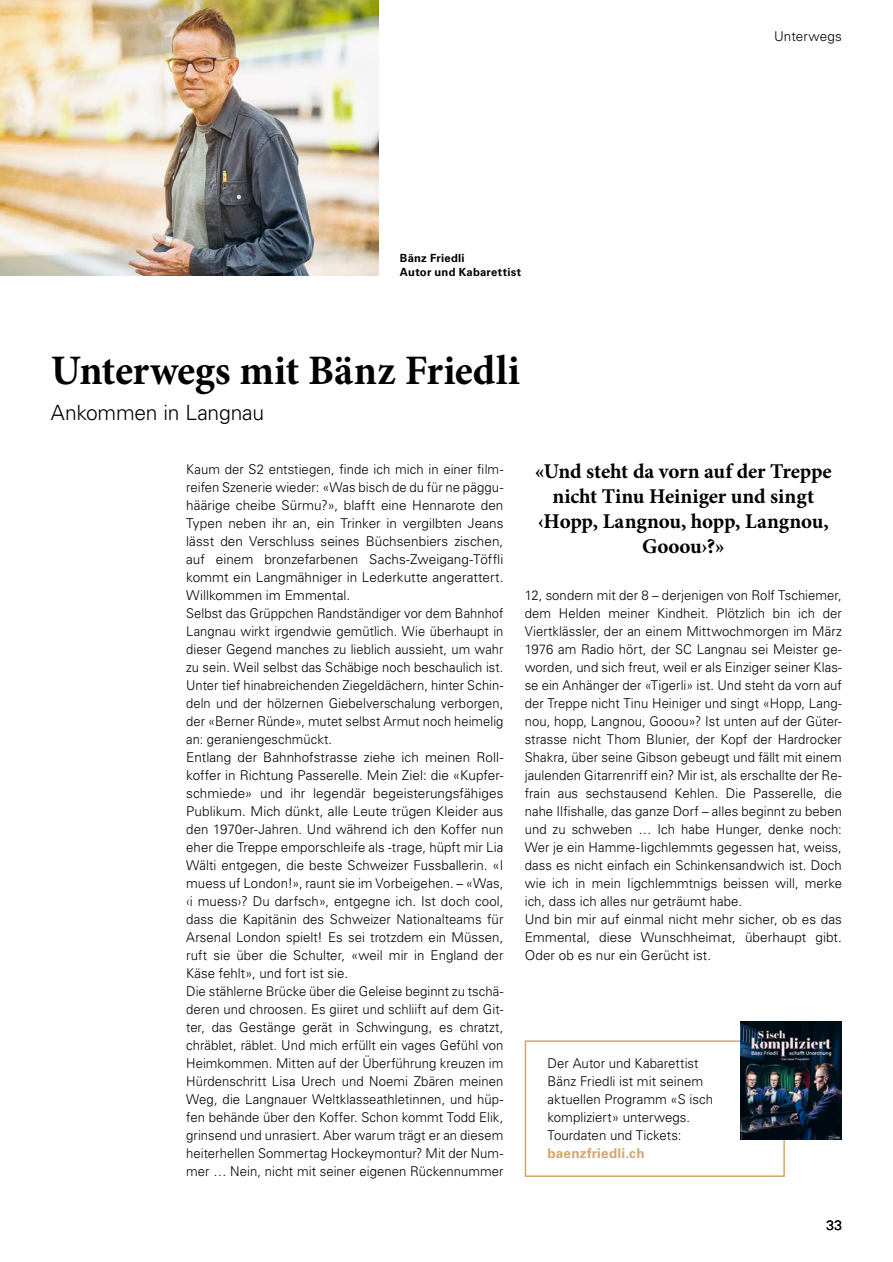
<style>
.page{position:relative;width:893px;height:1262px;background:#fff}
.page>*{position:absolute;margin:0;border:0;box-sizing:border-box;transform-origin:0 0}
.t1{font:700 42px "Minion Pro";letter-spacing:-.005em;color:#000}
.t2{font:700 21px/25.2px "Minion Pro";letter-spacing:-.01em;color:#000;text-align:center}
.t3{font:300 21px "Univers LT Std";letter-spacing:-.01em;color:#000}
.t4{font:300 13.5px/18px "Univers LT Std";letter-spacing:.005em;color:#000}
.t5{font:700 13.5px "Univers LT Std";letter-spacing:.015em;color:#d4a56e}
.t6{font:700 11.25px/13.5px "Univers LT Std";letter-spacing:.025em;color:#000}
</style>
<div class="page">
<img style="left:0;top:0;width:379px;height:276px">
<div style="left:525px;top:1040px;width:260px;height:137px;border:2px solid #d4a56e"></div>
<img style="left:741px;top:1021px;width:101px;height:118px">
<p class="t6" style="left:400px;top:251px;width:123px">Bänz Friedli<br>Autor und Kabarettist</p>
<h1 class="t1" style="left:51px;top:341px;width:470px">Unterwegs mit Bänz Friedli</h1>
<h2 class="t3" style="left:51px;top:399px;width:215px">Ankommen in Langnau</h2>
<p class="t4" style="left:774px;top:28px;width:69px">Unterwegs</p>
<p class="t4" style="left:186px;top:460px;width:319px">Kaum der S2 entstiegen, finde ich mich in einer film&shy;reifen Szenerie wieder: «Was bisch de du für ne päggu&shy;häärige cheibe Sürmu?», blafft eine Hennarote den Typen neben ihr an, ein Trinker in vergilbten Jeans lässt den Verschluss seines Büchsenbiers zischen, auf einem bronzefarbenen Sachs-Zweigang-Töffli kommt ein Langmähniger in Lederkutte angerattert.<br>Willkommen im Emmental.<br>Selbst das Grüppchen Randständiger vor dem Bahnhof Langnau wirkt irgendwie gemütlich. Wie überhaupt in dieser Gegend manches zu lieblich aussieht, um wahr zu sein. Weil selbst das Schäbige noch beschaulich ist.<br>Unter tief hinabreichenden Ziegeldächern, hinter Schin&shy;deln und der hölzernen Giebelverschalung verborgen, der «Berner Ründe», mutet selbst Armut noch heimelig an: geraniengeschmückt.<br>Entlang der Bahnhofstrasse ziehe ich meinen Roll&shy;koffer in Richtung Passerelle. Mein Ziel: die «Kupfer&shy;schmiede» und ihr legendär begeisterungsfähiges Publikum. Mich dünkt, alle Leute trügen Kleider aus den 1970er-Jahren. Und während ich den Koffer nun eher die Treppe emporschleife als -trage, hüpft mir Lia Wälti entgegen, die beste Schweizer Fussballerin. «I muess uf London!», raunt sie im Vorbeigehen. – «Was, ‹i muess›? Du darfsch», entgegne ich. Ist doch cool, dass die Kapitänin des Schweizer Nationalteams für Arsenal London spielt! Es sei trotzdem ein Müssen, ruft sie über die Schulter, «weil mir in England der Käse fehlt», und fort ist sie.<br>Die stählerne Brücke über die Geleise beginnt zu tschä&shy;deren und chroosen. Es giiret und schliift auf dem Git&shy;ter, das Gestänge gerät in Schwingung, es chratzt, chräblet, räblet. Und mich erfüllt ein vages Gefühl von Heimkommen. Mitten auf der Überführung kreuzen im Hürdenschritt Lisa Urech und Noemi Zbären meinen Weg, die Langnauer Weltklasseathletinnen, und hüp&shy;fen behände über den Koffer. Schon kommt Todd Elik, grinsend und unrasiert. Aber warum trägt er an diesem heiterhellen Sommertag Hockeymontur? Mit der Num&shy;mer … Nein, nicht mit seiner eigenen Rückennummer</p>
<h2 class="t2" style="left:535px;top:458px;width:298px">«Und steht da vorn auf der Treppe nicht Tinu Heiniger und singt ‹Hopp, Langnou, hopp, Langnou,<br>Gooou›?»</h2>
<p class="t4" style="left:525px;top:586px;width:319px">12, sondern mit der 8 – derjenigen von Rolf Tschiemer, dem Helden meiner Kindheit. Plötzlich bin ich der Viertklässler, der an einem Mittwochmorgen im März 1976 am Radio hört, der SC Langnau sei Meister ge&shy;worden, und sich freut, weil er als Einziger seiner Klas&shy;se ein Anhänger der «Tigerli» ist. Und steht da vorn auf der Treppe nicht Tinu Heiniger und singt «Hopp, Lang&shy;nou, hopp, Langnou, Gooou»? Ist unten auf der Güter&shy;strasse nicht Thom Blunier, der Kopf der Hardrocker Shakra, über seine Gibson gebeugt und fällt mit einem jaulenden Gitarrenriff ein? Mir ist, als erschallte der Re&shy;frain aus sechstausend Kehlen. Die Passerelle, die nahe Ilfishalle, das ganze Dorf – alles beginnt zu beben und zu schweben … Ich habe Hunger, denke noch:<br>Wer je ein Hamme-Iigchlemmts gegessen hat, weiss, dass es nicht einfach ein Schinkensandwich ist. Doch wie ich in mein Iigchlemmtnigs beissen will, merke ich, dass ich alles nur geträumt habe.<br>Und bin mir auf einmal nicht mehr sicher, ob es das Emmental, diese Wunschheimat, überhaupt gibt.<br>Oder ob es nur ein Gerücht ist.</p>
<p class="t4" style="left:547px;top:1054px;width:167px">Der Autor und Kabarettist<br>Bänz Friedli ist mit seinem aktuellen Programm «S isch kompliziert» unterwegs.<br>Tourdaten und Tickets:</p>
<p class="t5" style="left:547px;top:1145px;width:99px">baenzfriedli.ch</p>
<p class="t4" style="left:826px;top:1216px;width:17px">33</p>
</div>
